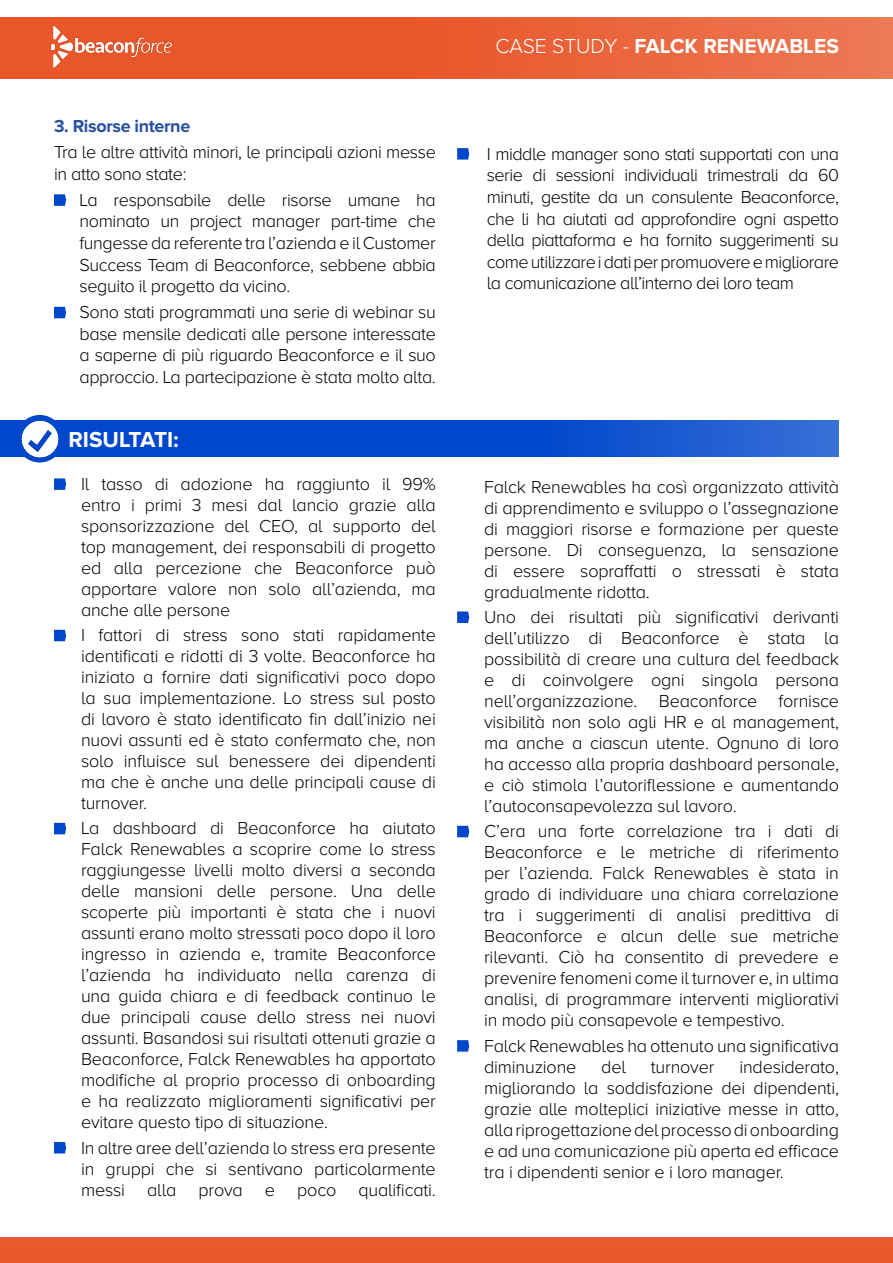
<style>
.page{position:relative;width:893px;height:1263px;background:#fff}
.page>*{position:absolute;margin:0;border:0;box-sizing:border-box;transform-origin:0 0}
.t1{font:700 22.5px "Proxima Nova A";color:#fff}
.t2{font:700 21px "Proxima Nova A";color:#fff}
.t3{font:300 18px/21px "Proxima Nova A";letter-spacing:-.01em;color:#000;text-align:justify}
.t4{font:700 18px "Proxima Nova A";letter-spacing:-.02em;color:#29509f}
.s1{font-weight:300}
</style>
<div class="page">
<svg style="left:0;top:421px;width:839px;height:36px;background:#0b4ece"></svg>
<img style="left:14px;top:415px;width:51px;height:48px">
<div style="left:0;top:1237px;width:893px;height:26px;background:#e95629"></div>
<div style="left:0;top:17px;width:893px;height:61px;background:linear-gradient(to right,#e84d1e,#ec724d)"></div>
<img style="left:42px;top:17px;width:139px;height:56px">
<svg style="left:54px;top:194px;width:12px;height:12px"></svg>
<svg style="left:457px;top:148px;width:12px;height:12px"></svg>
<svg style="left:54px;top:307px;width:12px;height:11px"></svg>
<svg style="left:54px;top:478px;width:12px;height:12px"></svg>
<svg style="left:54px;top:630px;width:12px;height:11px"></svg>
<svg style="left:54px;top:823px;width:12px;height:11px"></svg>
<svg style="left:457px;top:611px;width:12px;height:12px"></svg>
<svg style="left:457px;top:826px;width:12px;height:11px"></svg>
<svg style="left:457px;top:1040px;width:12px;height:12px"></svg>
<svg style="left:54px;top:1142px;width:12px;height:11px"></svg>
<p class="t2" style="left:495px;top:34px;width:345px"><span class="s1">CASE STUDY -</span> FALCK RENEWABLES</p>
<p class="t4" style="left:54px;top:116px;width:138px">3. Risorse interne</p>
<p class="t3" style="left:54px;top:141px;width:383px;line-height:21.6px">Tra le altre attività minori, le principali azioni messe in atto sono state:</p>
<p class="t3" style="left:80px;top:189px;width:358px;line-height:21.6px">La responsabile delle risorse umane ha nominato un project manager part-time che fungesse da referente tra l’azienda e il Customer Success Team di Beaconforce, sebbene abbia seguito il progetto da vicino.</p>
<p class="t3" style="left:80px;top:301px;width:358px;line-height:21.6px">Sono stati programmati una serie di webinar su base mensile dedicati alle persone interessate a saperne di più riguardo Beaconforce e il suo approccio. La partecipazione è stata molto alta.</p>
<p class="t1" style="left:68px;top:427px;width:112px">RISULTATI:</p>
<p class="t3" style="left:81px;top:473px;width:356px;text-indent:-27px">• Il tasso di adozione ha raggiunto il 99% entro i primi 3 mesi dal lancio grazie alla sponsorizzazione del CEO, al supporto del top management, dei responsabili di progetto ed alla percezione che Beaconforce può apportare valore non solo all’azienda, ma anche alle persone</p>
<p class="t3" style="left:81px;top:624px;width:356px;text-indent:-27px">• I fattori di stress sono stati rapidamente identificati e ridotti di 3 volte. Beaconforce ha iniziato a fornire dati significativi poco dopo la sua implementazione. Lo stress sul posto di lavoro è stato identificato fin dall’inizio nei nuovi assunti ed è stato confermato che, non solo influisce sul benessere dei dipendenti ma che è anche una delle principali cause di turnover.</p>
<p class="t3" style="left:81px;top:817px;width:356px;text-indent:-27px">• La dashboard di Beaconforce ha aiutato Falck Renewables a scoprire come lo stress raggiungesse livelli molto diversi a seconda delle mansioni delle persone. Una delle scoperte più importanti è stata che i nuovi assunti erano molto stressati poco dopo il loro ingresso in azienda e, tramite Beaconforce l’azienda ha individuato nella carenza di una guida chiara e di feedback continuo le due principali cause dello stress nei nuovi assunti. Basandosi sui risultati ottenuti grazie a Beaconforce, Falck Renewables ha apportato modifiche al proprio processo di onboarding e ha realizzato miglioramenti significativi per evitare questo tipo di situazione.</p>
<p class="t3" style="left:81px;top:1137px;width:356px;text-indent:-27px">• In altre aree dell’azienda lo stress era presente in gruppi che si sentivano particolarmente messi alla prova e poco qualificati.</p>
<p class="t3" style="left:487px;top:143px;width:354px;line-height:21.6px">I middle manager sono stati supportati con una serie di sessioni individuali trimestrali da 60 minuti, gestite da un consulente Beaconforce, che li ha aiutati ad approfondire ogni aspetto della piattaforma e ha fornito suggerimenti su come utilizzare i dati per promuovere e migliorare la comunicazione all’interno dei loro team</p>
<p class="t3" style="left:484px;top:476px;width:356px">Falck Renewables ha così organizzato attività di apprendimento e sviluppo o l’assegnazione di maggiori risorse e formazione per queste persone. Di conseguenza, la sensazione di essere sopraffatti o stressati è stata gradualmente ridotta.</p>
<p class="t3" style="left:484px;top:606px;width:356px;text-indent:-27px">• Uno dei risultati più significativi derivanti dell’utilizzo di Beaconforce è stata la possibilità di creare una cultura del feedback e di coinvolgere ogni singola persona nell’organizzazione. Beaconforce fornisce visibilità non solo agli HR e al management, ma anche a ciascun utente. Ognuno di loro ha accesso alla propria dashboard personale, e ciò stimola l’autoriflessione e aumentando l’autoconsapevolezza sul lavoro.</p>
<p class="t3" style="left:484px;top:821px;width:356px;text-indent:-27px">• C’era una forte correlazione tra i dati di Beaconforce e le metriche di riferimento per l’azienda. Falck Renewables è stata in grado di individuare una chiara correlazione tra i suggerimenti di analisi predittiva di Beaconforce e alcun delle sue metriche rilevanti. Ciò ha consentito di prevedere e prevenire fenomeni come il turnover e, in ultima analisi, di programmare interventi migliorativi in modo più consapevole e tempestivo.</p>
<p class="t3" style="left:484px;top:1035px;width:356px;text-indent:-27px">• Falck Renewables ha ottenuto una significativa diminuzione</p>
<p class="t3" style="left:484px;top:1056px;width:356px;text-indent:255px">indesiderato, migliorando la soddisfazione dei dipendenti, grazie alle molteplici iniziative messe in atto, alla riprogettazione del processo di onboarding e ad una comunicazione più aperta ed efficace tra i dipendenti senior e i loro manager.</p>
<p class="t3" style="left:601px;top:1056px;width:26px">del</p>
<p class="t3" style="left:651px;top:1056px;width:65px">turnover</p>
</div>
